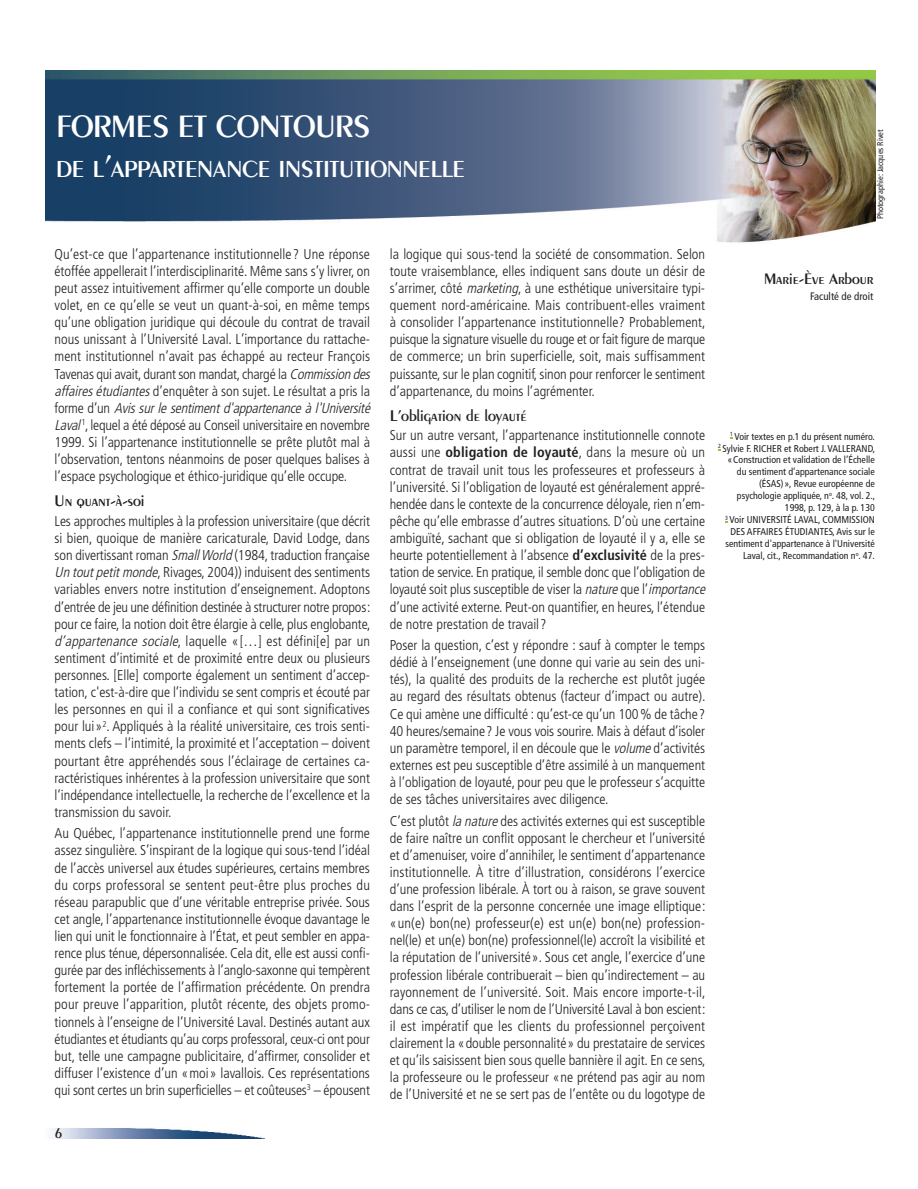
<style>
.page{position:relative;width:918px;height:1189px;background:#fff}
.page>*{position:absolute;margin:0;border:0;box-sizing:border-box;transform-origin:0 0}
.t1{font:600 33px "Peignot";letter-spacing:-.01em;color:#fff}
.t2{font:600 24.75px "Peignot";letter-spacing:-.015em;color:#fff}
.t3{font:600 16.5px "Peignot";color:#231f20}
.t4{font:600 16.2px "Peignot";color:#231f20}
.t5{font:600 15px "Peignot";color:#231f20}
.t6{font:300 condensed 14.25px/17.1px "Frutiger";color:#231f20;text-align:justify}
.t7{font:condensed 10.8px "Frutiger";color:#231f20}
.t8{font:condensed 9.9px/11.9px "Frutiger";color:#231f20;text-align:right}
.t9{font:condensed 8.4px "Frutiger";color:#231f20}
.s1{font-size:33px}
.s2{font-style:italic}
.s3{font-weight:700}
</style>
<div class="page">
<img style="left:51px;top:1128px;width:211px;height:10px">
<img style="left:46px;top:70px;width:829px;height:173px">
<h1 class="t1" style="left:56px;top:114px;width:316px">FORMES ET CONTOURS</h1>
<h2 class="t2" style="left:56px;top:159px;width:410px">DE L<span class="s1">’</span>APPARTENANCE INSTITUTIONNELLE</h2>
<p class="t6" style="left:55px;top:246px;width:320px;text-align:left">Qu’est-ce que l’appartenance institutionnelle? Une réponse étoffée appellerait l’interdisciplinarité. Même sans s’y livrer, on peut assez intuitivement affirmer qu’elle comporte un double volet, en ce qu’elle se veut un quant-à-soi, en même temps qu’une obligation juridique qui découle du contrat de travail nous unissant à l’Université Laval. L’importance du rattache&shy;ment institutionnel n’avait pas échappé au recteur François Tavenas qui avait, durant son mandat, chargé la <span class="s2">Commission des affairesétudiantes</span>d’enquêter à son sujet. Le résultat a pris la f o r m e d ’ u n <span class="s2">Avis sur le sentiment d'appartenance à l'Université Laval</span><sup>1</sup>, lequel a été déposé au Conseil universitaire en novembre 1999. Si l’appartenance institutionnelle se prête plutôt mal à l’observation, tentons néanmoins de poser quelques balises à l’espace psychologique et éthico-juridique qu’elle occupe.</p>
<p class="t3" style="left:55px;top:494px;width:91px">Un quant-à-soi</p>
<p class="t6" style="left:55px;top:513px;width:317px">Les approches multiples à la profession universitaire (que décrit si bien, quoique de manière caricaturale, David Lodge, dans son divertissant roman <span class="s2">SmallWorld</span>(1984, traduction française <span class="s2">Un toutpetitmonde</span>, Rivages, 2004)) induisent des sentiments variables envers notre institution d’enseignement. Adoptons d’entrée de jeu une définition destinée à structurer notre propos: pour ce faire, la notion doit être élargie à celle, plus englobante, <span class="s2">d’appartenance sociale</span>, laquelle «[…] est défini[e] par un sentiment d’intimité et de proximité entre deux ou plusieurs personnes. [Elle] comporte également un sentiment d’accep&shy;tation, c'est-à-dire que l’individu se sent compris et écouté par les personnes en qui il a confiance et qui sont significatives pour lui»<sup>2</sup>. Appliqués à la réalité universitaire, ces trois senti&shy;ments clefs – l’intimité, la proximité et l’acceptation – doivent pourtant être appréhendés sous l’éclairage de certaines ca&shy;ractéristiques inhérentes à la profession universitaire que sont l’indépendance intellectuelle, la recherche de l’excellence et la transmission du savoir.</p>
<p class="t6" style="left:55px;top:825px;width:317px">Au Québec, l’appartenance institutionnelle prend une forme assez singulière. S’inspirant de la logique qui sous-tend l’idéal de l’accès universel aux études supérieures, certains membres du corps professoral se sentent peut-être plus proches du réseau parapublic que d’une véritable entreprise privée. Sous cet angle, l’appartenance institutionnelle évoque davantage le lien qui unit le fonctionnaire à l’État, et peut sembler en appa&shy;rence plus ténue, dépersonnalisée. Cela dit, elle est aussi confi&shy;gurée par des infléchissements à l’anglo-saxonne qui tempèrent fortement la portée de l’affirmation précédente. On prendra pour preuve l’apparition, plutôt récente, des objets promo&shy;tionnels à l’enseigne de l’Université Laval. Destinés autant aux étudiantes et étudiants qu’au corps professoral, ceux-ci ont pour but, telle une campagne publicitaire, d’affirmer, consolider et diffuser l’existence d’un «moi» lavallois. Ces représentations qui sont certes un brin superficielles – et coûteuses<sup>3</sup> – épousent</p>
<p class="t5" style="left:55px;top:1126px;width:10px">6</p>
<p class="t6" style="left:390px;top:246px;width:317px">la logique qui sous-tend la société de consommation. Selon toute vraisemblance, elles indiquent sans doute un désir de s’arrimer, côté <span class="s2">marketing</span>, à une esthétique universitaire typi&shy;quement nord-américaine. Mais contribuent-elles vraiment à consolider l’appartenance institutionnelle? Probablement, puisque la signature visuelle du rouge et or fait figure de marque de commerce; un brin superficielle, soit, mais suffisamment puissante, sur le plan cognitif, sinon pour renforcer le sentiment d’appartenance, du moins l’agrémenter.</p>
<p class="t3" style="left:390px;top:408px;width:138px">L’obligation de loyauté</p>
<p class="t6" style="left:390px;top:428px;width:320px;text-align:left">Sur un autre versant, l’appartenance institutionnelle connote aussi une <span class="s3">obligation de loyauté</span>, dans la mesure où un contrat de travail unit tous les professeures et professeurs à l’université. Si l’obligation de loyauté est généralement appré&shy;hendée dans le contexte de la concurrence déloyale, rien n’em&shy;pêche qu’elle embrasse d’autres situations. D’où une certaine ambiguïté, sachant que si obligation de loyauté il y a, elle se heurte potentiellement à l’absence <span class="s3">d’exclusivité</span> de la pres&shy;tation de service. En pratique, il semble donc que l’obligation de loyauté soit plus susceptible de viser la <span class="s2">nature</span>que l’<span class="s2">importance </span>d’une activité externe. Peut-on quantifier, en heures, l’étendue de notre prestation de travail?</p>
<p class="t6" style="left:390px;top:637px;width:317px">Poser la question, c’est y répondre : sauf à compter le temps dédié à l’enseignement (une donne qui varie au sein des uni&shy;tés), la qualité des produits de la recherche est plutôt jugée au regard des résultats obtenus (facteur d’impact ou autre).<br>Ce qui amène une difficulté : qu’est-ce qu’un 100% de tâche?<br>40 heures/semaine? Je vous vois sourire. Mais à défaut d’isoler un paramètre temporel, il en découle que le <span class="s2">volume</span>d’activités externes est peu susceptible d’être assimilé à un manquement à l’obligation de loyauté, pour peu que le professeur s’acquitte de ses tâches universitaires avec diligence.</p>
<p class="t6" style="left:390px;top:813px;width:317px">C’est plutôt <span class="s2">la nature</span>des activités externes qui est susceptible de faire naître un conflit opposant le chercheur et l’université et d’amenuiser, voire d’annihiler, le sentiment d’appartenance institutionnelle. À titre d’illustration, considérons l’exercice d’une profession libérale. À tort ou à raison, se grave souvent dans l’esprit de la personne concernée une image elliptique: «un(e) bon(ne) professeur(e) est un(e) bon(ne) profession&shy;nel(le) et un(e) bon(ne) professionnel(le) accroît la visibilité et la réputation de l’université». Sous cet angle, l’exercice d’une profession libérale contribuerait – bien qu’indirectement – au rayonnement de l’université. Soit. Mais encore importe-t-il, dans ce cas, d’utiliser le nom de l’Université Laval à bon escient: il est impératif que les clients du professionnel perçoivent clairement la «double personnalité» du prestataire de services et qu’ils saisissent bien sous quelle bannière il agit. En ce sens, la professeure ou le professeur «ne prétend pas agir au nom de l’Université et ne se sert pas de l’entête ou du logotype de</p>
<p class="t9" style="left:877px;top:219px;width:91px;rotate:-90deg">Photographie: Jacques Rivet</p>
<p class="t4" style="left:764px;top:272px;width:111px">Marie-Ève Arbour</p>
<p class="t7" style="left:810px;top:291px;width:65px">Faculté de droit</p>
<p class="t8" style="left:718px;top:431px;width:158px"><sup>1</sup> Voir textes en p.1 du présent numéro.<br><sup>2</sup> Sylvie F. RICHER et Robert J. VALLERAND, «Construction et validation de l’Échelle du sentiment d’appartenance sociale (ÉSAS)», Revue européenne de psychologie appliquée, n<sup>o</sup>. 48, vol. 2., 1998, p. 129, à la p. 130<br><sup>3</sup> Voir UNIVERSITÉ LAVAL, COMMISSION DES AFFAIRES ÉTUDIANTES, Avis sur le sentiment d'appartenance à l'Université Laval, cit., Recommandation n<sup>o</sup>. 47.</p>
</div>
